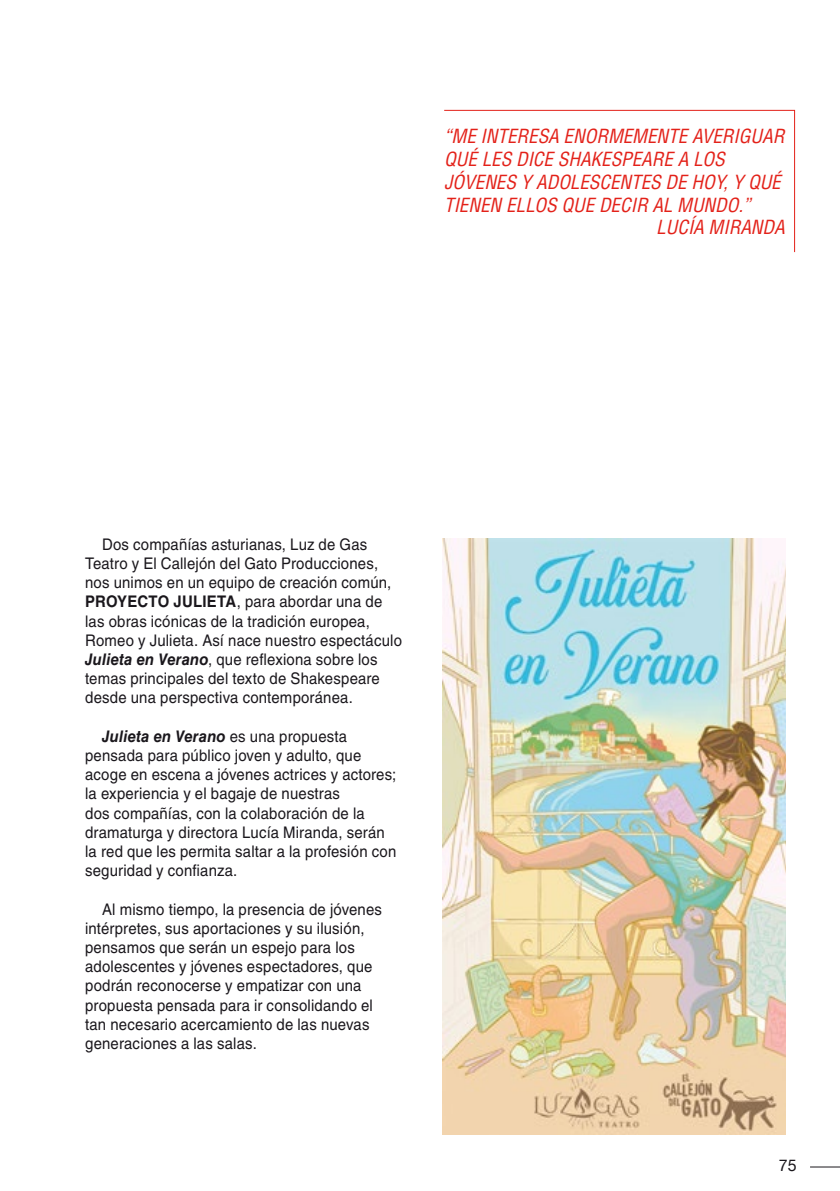
<style>
.page{position:relative;width:840px;height:1191px;background:#fff}
.page>*{position:absolute;margin:0;border:0;box-sizing:border-box;transform-origin:0 0}
.t1{font:italic condensed 19px "Helvetica LT Std";color:#e32119}
.t2{font:16px/19.2px "Helvetica LT Std";letter-spacing:.015em;color:#1a171c;scale:.93 1}
.t3{font:16px "Helvetica Neue";color:#1a171c}
.s1{font-weight:700}
.s2{font-weight:700;font-style:italic}
</style>
<div class="page">
<img style="left:442px;top:539px;width:343px;height:595px">
<hr style="left:809px;top:1166px;width:30px;height:1px;background:#1a171c">
<svg style="left:444px;top:109px;width:351px;height:144px"></svg>
<p class="t1" style="left:444px;top:124px;width:341px">“ME INTERESA ENORMEMENTE AVERIGUAR</p>
<p class="t1" style="left:444px;top:147px;width:282px">QUÉ LES DICE SHAKESPEARE A LOS</p>
<p class="t1" style="left:444px;top:170px;width:338px">JÓVENES Y ADOLESCENTES DE HOY, Y QUÉ</p>
<p class="t1" style="left:444px;top:193px;width:308px">TIENEN ELLOS QUE DECIR AL MUNDO.”</p>
<p class="t1" style="left:656px;top:216px;width:130px">LUCÍA MIRANDA</p>
<p class="t2" style="left:85px;top:534px;width:342px;text-indent:17px">Dos compañías asturianas, Luz de Gas Teatro y El Callejón del Gato Producciones, nos unimos en un equipo de creación común, <span class="s1">PROYECTO JULIETA</span>, para abordar una de las obras icónicas de la tradición europea, Romeo y Julieta. Así nace nuestro espectáculo <span class="s2">Julieta en Verano</span>, que reflexiona sobre los temas principales del texto de Shakespeare desde una perspectiva contemporánea.</p>
<p class="t2" style="left:85px;top:726px;width:336px;text-indent:17px"><span class="s2">Julieta en Verano</span> es una propuesta pensada para público joven y adulto, que acoge en escena a jóvenes actrices y actores; la experiencia y el bagaje de nuestras<br>dos compañías, con la colaboración de la dramaturga y directora Lucía Miranda, serán la red que les permita saltar a la profesión con seguridad y confianza.</p>
<p class="t2" style="left:85px;top:899px;width:320px;text-indent:17px">Al mismo tiempo, la presencia de jóvenes intérpretes, sus aportaciones y su ilusión, pensamos que serán un espejo para los adolescentes y jóvenes espectadores, que podrán reconocerse y empatizar con una propuesta pensada para ir consolidando el tan necesario acercamiento de las nuevas generaciones a las salas.</p>
<p class="t3" style="left:778px;top:1154px;width:19px">75</p>
</div>
